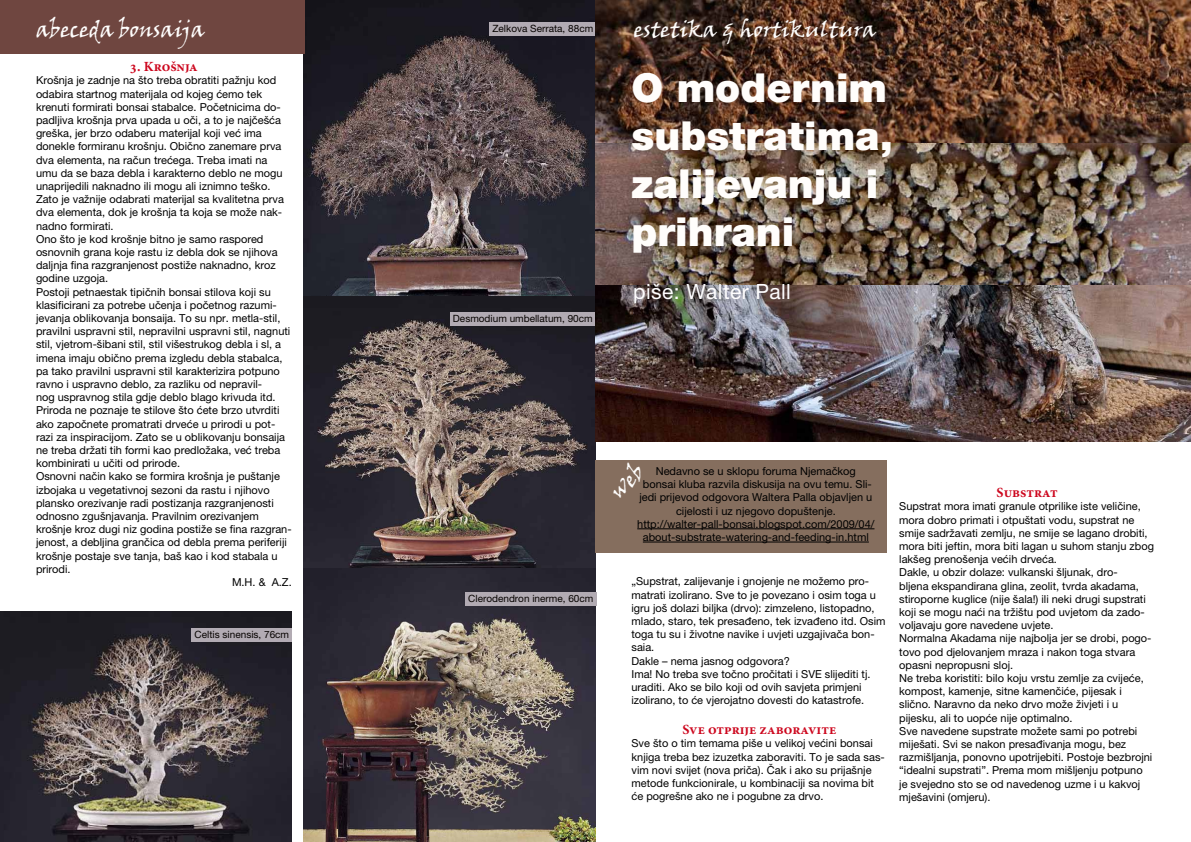
<style>
.page{position:relative;width:1191px;height:842px;background:#fff}
.page>*{position:absolute;margin:0;border:0;box-sizing:border-box;transform-origin:0 0}
.t1{font:900 40px/48px "Helvetica Neue LT Pro";color:#fffdfb}
.t2{font:22px "Viner Hand ITC";color:#fffefd}
.t3{font:21px "Helvetica Neue LT Pro";letter-spacing:.02em;color:#fffeff}
.t4{font:700 14px "Minion Pro";color:#cd071e}
.t5{font:11px/13.2px "Helvetica Neue LT Pro";color:#000}
.t6{font:10px "Helvetica Neue LT Pro";color:#060200}
</style>
<div class="page">
<img style="left:304px;top:0;width:291px;height:842px">
<img style="left:0;top:612px;width:292px;height:230px">
<div style="left:489px;top:22px;width:107px;height:13px;background:#b2abb3"></div>
<div style="left:450px;top:312px;width:145px;height:13px;background:#b2abb3"></div>
<div style="left:465px;top:592px;width:131px;height:13px;background:#b2abb3"></div>
<div style="left:192px;top:628px;width:100px;height:13px;background:#b2abb3"></div>
<div style="left:0;top:0;width:304px;height:53px;background:#6f4640"></div>
<img style="left:595px;top:0;width:596px;height:285px">
<img style="left:595px;top:285px;width:596px;height:157px">
<div style="left:595px;top:460px;width:292px;height:92px;background:#856e5e"></div>
<hr style="left:637px;top:528px;width:237px;height:1px;background:#000">
<hr style="left:643px;top:542px;width:226px;height:1px;background:#000">
<h2 class="t2" style="left:36px;top:16px;width:170px">abeceda bonsaija</h2>
<p class="t4" style="left:130px;top:57px;width:69px">3. Krošnja</p>
<p class="t5" style="left:36px;top:74px;width:242px">Krošnja je zadnje na što treba obratiti pažnju kod</p>
<p class="t5" style="left:36px;top:87px;width:227px">odabira startnog materijala od kojeg ćemo tek</p>
<p class="t5" style="left:36px;top:100px;width:246px">krenuti formirati bonsai stabalce. Početnicima do-</p>
<p class="t5" style="left:36px;top:113px;width:246px">padljiva krošnja prva upada u oči, a to je najčešća</p>
<p class="t5" style="left:36px;top:127px;width:227px">greška, jer brzo odaberu materijal koji već ima</p>
<p class="t5" style="left:36px;top:140px;width:247px">donekle formiranu krošnju. Obično zanemare prva</p>
<p class="t5" style="left:36px;top:153px;width:233px">dva elementa, na račun trećega. Treba imati na</p>
<p class="t5" style="left:36px;top:166px;width:248px">umu da se baza debla i karakterno deblo ne mogu</p>
<p class="t5" style="left:36px;top:179px;width:236px">unaprijedili naknadno ili mogu ali iznimno teško.</p>
<p class="t5" style="left:36px;top:193px;width:249px">Zato je važnije odabrati materijal sa kvalitetna prva</p>
<p class="t5" style="left:36px;top:206px;width:248px">dva elementa, dok je krošnja ta koja se može nak-</p>
<p class="t5" style="left:36px;top:219px;width:79px">nadno formirati.</p>
<p class="t5" style="left:36px;top:232px;width:229px">Ono što je kod krošnje bitno je samo raspored</p>
<p class="t5" style="left:36px;top:245px;width:243px">osnovnih grana koje rastu iz debla dok se njihova</p>
<p class="t5" style="left:36px;top:259px;width:241px">daljnja fina razgranjenost postiže naknadno, kroz</p>
<p class="t5" style="left:36px;top:272px;width:74px">godine uzgoja.</p>
<p class="t5" style="left:36px;top:285px;width:236px">Postoji petnaestak tipičnih bonsai stilova koji su</p>
<p class="t5" style="left:36px;top:298px;width:242px">klasificirani za potrebe učenja i početnog razumi-</p>
<p class="t5" style="left:36px;top:311px;width:246px">jevanja oblikovanja bonsaija. To su npr. metla-stil,</p>
<p class="t5" style="left:36px;top:325px;width:256px">pravilni uspravni stil, nepravilni uspravni stil, nagnuti</p>
<p class="t5" style="left:36px;top:338px;width:247px">stil, vjetrom-šibani stil, stil višestrukog debla i sl, a</p>
<p class="t5" style="left:36px;top:351px;width:248px">imena imaju obično prema izgledu debla stabalca,</p>
<p class="t5" style="left:36px;top:364px;width:245px">pa tako pravilni uspravni stil karakterizira potpuno</p>
<p class="t5" style="left:36px;top:377px;width:228px">ravno i uspravno deblo, za razliku od nepravil-</p>
<p class="t5" style="left:36px;top:391px;width:241px">nog uspravnog stila gdje deblo blago krivuda itd.</p>
<p class="t5" style="left:36px;top:404px;width:245px">Priroda ne poznaje te stilove što ćete brzo utvrditi</p>
<p class="t5" style="left:36px;top:417px;width:241px">ako započnete promatrati drveće u prirodi u pot-</p>
<p class="t5" style="left:36px;top:430px;width:250px">razi za inspiracijom. Zato se u oblikovanju bonsaija</p>
<p class="t5" style="left:36px;top:443px;width:246px">ne treba držati tih formi kao predložaka, već treba</p>
<p class="t5" style="left:36px;top:457px;width:146px">kombinirati u učiti od prirode.</p>
<p class="t5" style="left:36px;top:470px;width:245px">Osnovni način kako se formira krošnja je puštanje</p>
<p class="t5" style="left:36px;top:483px;width:235px">izbojaka u vegetativnoj sezoni da rastu i njihovo</p>
<p class="t5" style="left:36px;top:496px;width:239px">plansko orezivanje radi postizanja razgranjenosti</p>
<p class="t5" style="left:36px;top:509px;width:224px">odnosno zgušnjavanja. Pravilnim orezivanjem</p>
<p class="t5" style="left:36px;top:523px;width:257px">krošnje kroz dugi niz godina postiže se fina razgran-</p>
<p class="t5" style="left:36px;top:536px;width:252px">jenost, a debljina grančica od debla prema periferiji</p>
<p class="t5" style="left:36px;top:549px;width:243px">krošnje postaje sve tanja, baš kao i kod stabala u</p>
<p class="t5" style="left:36px;top:562px;width:36px">prirodi.</p>
<p class="t5" style="left:232px;top:575px;width:61px">M.H. &amp; A.Z.</p>
<p class="t6" style="left:195px;top:629px;width:96px">Celtis sinensis, 76cm</p>
<p class="t6" style="left:492px;top:23px;width:102px">Zelkova Serrata, 88cm</p>
<p class="t6" style="left:453px;top:313px;width:141px">Desmodium umbellatum, 90cm</p>
<h2 class="t2" style="left:632px;top:16px;width:230px">hortikultura &amp; este ik</h2>
<h2 class="t2" style="left:634px;top:16px;width:244px">estetika &amp; hortikultura</h2>
<h1 class="t1" style="left:631px;top:63px;width:263px">O modernim substratima, zalijevanju i prihrani</h1>
<h3 class="t3" style="left:633px;top:279px;width:159px">piše: Walter Pall</h3>
<p class="t6" style="left:468px;top:593px;width:127px">Clerodendron inerme, 60cm</p>
<p class="t5" style="left:637px;top:464px;width:239px;text-align:center">Nedavno se u sklopu foruma Njemačkog<br>bonsai kluba razvila diskusija na ovu temu. Sli&shy;jedi prijevod odgovora Waltera Palla objavljen u cijelosti i uz njegovo dopuštenje. http://walter-pall-bonsai.blogspot.com/2009/04/ about-substrate-watering-and-feeding-in.html</p>
<p class="t5" style="left:631px;top:575px;width:255px">„Supstrat, zalijevanje i gnojenje ne možemo pro&shy;matrati izolirano. Sve to je povezano i osim toga u igru još dolazi biljka (drvo): zimzeleno, listopadno, mlado, staro, tek presađeno, tek izvađeno itd. Osim toga tu su i životne navike i uvjeti uzgajivača bon&shy;saia.<br>Dakle – nema jasnog odgovora?<br>Ima! No treba sve točno pročitati i SVE slijediti tj. uraditi. Ako se bilo koji od ovih savjeta primjeni izolirano, to će vjerojatno dovesti do katastrofe.</p>
<p class="t4" style="left:682px;top:720px;width:155px">Sve otprije zaboravite</p>
<p class="t5" style="left:631px;top:737px;width:255px">Sve što o tim temama piše u velikoj većini bonsai knjiga treba bez izuzetka zaboraviti. To je sada sas&shy;vim novi svijet (nova priča). Čak i ako su prijašnje metode funkcionirale, u kombinaciji sa novima bit će pogrešne ako ne i pogubne za drvo.</p>
<p class="t4" style="left:996px;top:483px;width:63px">Substrat</p>
<p class="t5" style="left:899px;top:500px;width:256px">Supstrat mora imati granule otprilike iste veličine, mora dobro primati i otpuštati vodu, supstrat ne smije sadržavati zemlju, ne smije se lagano drobiti, mora biti jeftin, mora biti lagan u suhom stanju zbog lakšeg prenošenja većih drveća.<br>Dakle, u obzir dolaze: vulkanski šljunak, dro-<br>bljena ekspandirana glina, zeolit, tvrda akadama, stiroporne kuglice (nije šala!) ili neki drugi supstrati koji se mogu naći na tržištu pod uvjetom da zado&shy;voljavaju gore navedene uvjete.<br>Normalna Akadama nije najbolja jer se drobi, pogo&shy;tovo pod djelovanjem mraza i nakon toga stvara opasni nepropusni sloj.<br>Ne treba koristiti: bilo koju vrstu zemlje za cvijeće, kompost, kamenje, sitne kamenčiće, pijesak i slično. Naravno da neko drvo može živjeti i u pijesku, ali to uopće nije optimalno.<br>Sve navedene supstrate možete sami po potrebi miješati. Svi se nakon presađivanja mogu, bez razmišljanja, ponovno upotrijebiti. Postoje bezbrojni “idealni supstrati”. Prema mom mišljenju potpuno<br>je svejedno sto se od navedenog uzme i u kakvoj mješavini (omjeru).</p>
</div>
